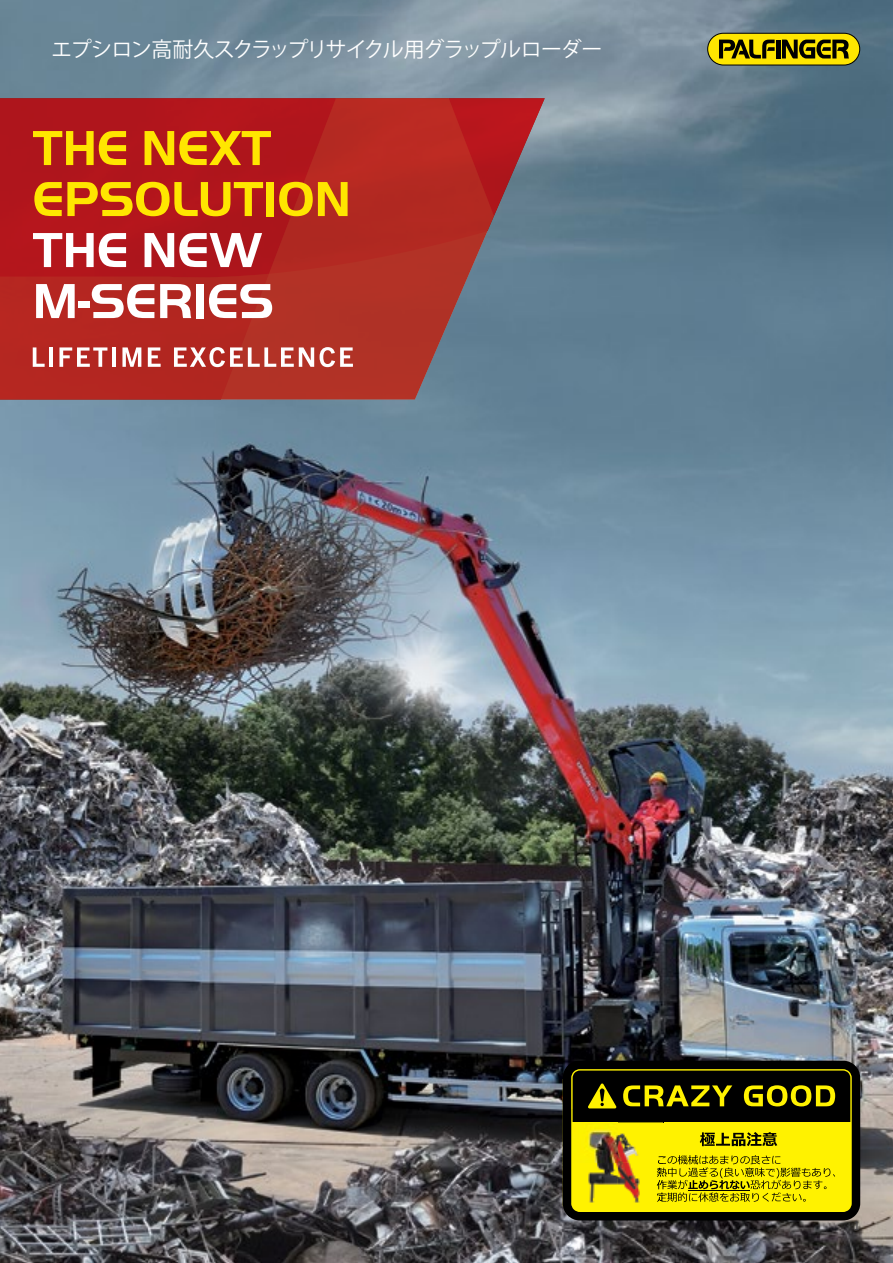
<style>
.page{position:relative;width:893px;height:1263px;background:#fff}
.page>*{position:absolute;margin:0;border:0;box-sizing:border-box;transform-origin:0 0}
.t1{font:700 51px/51px "Palfinger Handel Gothic";color:#ffe600}
.t2{font:700 51px/51px "Palfinger Handel Gothic";color:#fff}
.t3{font:21px "Koz Go Pr 6 N";letter-spacing:-.06em;color:#fff}
.t4{font:12px "Trade Gothic Next LT Pro";color:#414042}
</style>
<div class="page">
<img style="left:0;top:0;width:893px;height:1263px">
<svg style="left:563px;top:1061px;width:297px;height:159px;background:#080808"></svg>
<svg style="left:564px;top:1064px;width:293px;height:153px;background:#8d8402"></svg>
<svg style="left:707px;top:33px;width:153px;height:33px;background:#9e9108"></svg>
<div style="left:498px;top:280px;width:47px;height:120px;background:#618094"></div>
<svg style="left:498px;top:98px;width:47px;height:182px;background:#7f626f"></svg>
<svg style="left:0;top:98px;width:498px;height:302px;background:#af2b29"></svg>
<p class="t3" style="left:51px;top:37px;width:553px">エプシロン高耐久スクラップリサイクル用グラップルローダー</p>
<h1 class="t1" style="left:33px;top:123px;width:320px">THE NEXT<br>EPSOLUTION</h1>
<h1 class="t2" style="left:33px;top:225px;width:243px">THE NEW<br>M-SERIES</h1>
<p class="t4" style="left:853px;top:1217px;width:8px">1</p>
</div>
